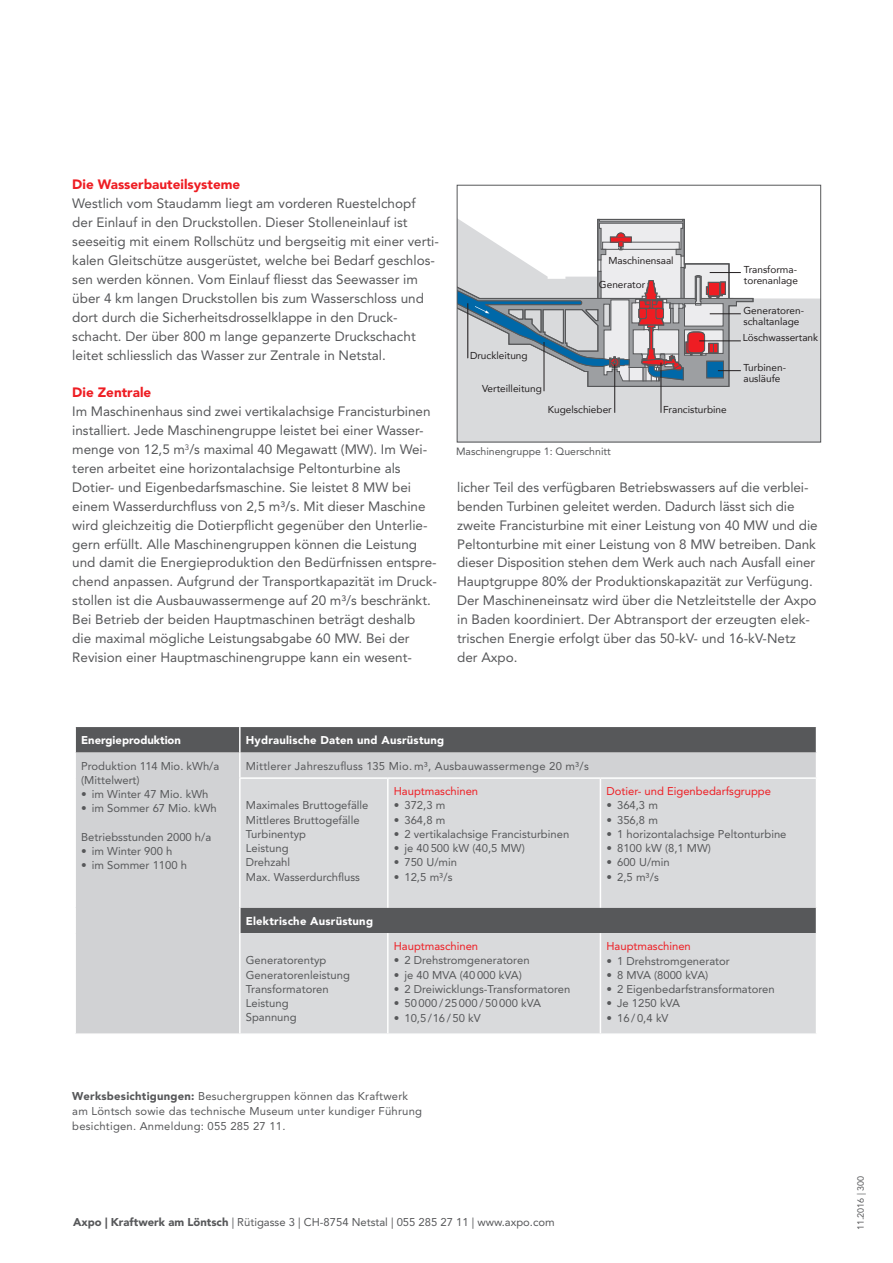
<style>
.page{position:relative;width:893px;height:1263px;background:#fff}
.page>*{position:absolute;margin:0;border:0;box-sizing:border-box;transform-origin:0 0}
.t1{font:13.5px/18.9px "Avenir LT Pro";color:#57585a}
.t2{font:900 13.5px "Avenir LT Pro";color:#ee1d23}
.t3{font:11.25px/14.2px "Avenir LT Pro";color:#57585a}
.t4{font:11.25px/15px "Avenir LT Pro";letter-spacing:.02em;color:#57585a}
.t5{font:11.25px "Avenir LT Pro";color:#ee1d23}
.t6{font:900 11.25px "Avenir LT Pro";letter-spacing:.02em;color:#fff}
.t7{font:900 11.25px "Avenir LT Pro";color:#fff}
.t8{font:10.5px "Avenir LT Pro";color:#57585a}
.t9{font:10.05px/11.4px "Avenir";color:#231f20}
.t10{font:9px "Avenir LT Pro";color:#57585a}
.s1{font-weight:900}
</style>
<div class="page">
<div style="left:76px;top:727px;width:740px;height:25px;background:#57585a"></div>
<div style="left:76px;top:752px;width:740px;height:281px;background:#d1d2d4"></div>
<svg style="left:241px;top:779px;width:575px;height:254px;fill:#d9dadc"></svg>
<hr style="left:239px;top:727px;width:2px;height:25px;background:#fff">
<hr style="left:239px;top:752px;width:2px;height:25px;background:#fff">
<hr style="left:239px;top:779px;width:2px;height:129px;background:#fff">
<hr style="left:387px;top:779px;width:2px;height:129px;background:#fff">
<hr style="left:600px;top:779px;width:1px;height:129px;background:#fff">
<hr style="left:239px;top:908px;width:2px;height:25px;background:#fff">
<hr style="left:239px;top:933px;width:2px;height:100px;background:#fff">
<hr style="left:387px;top:933px;width:2px;height:100px;background:#fff">
<hr style="left:600px;top:933px;width:1px;height:100px;background:#fff">
<hr style="left:239px;top:777px;width:149px;height:2px;background:#fff">
<hr style="left:388px;top:777px;width:212px;height:2px;background:#fff">
<hr style="left:600px;top:777px;width:217px;height:2px;background:#fff">
<div style="left:459px;top:387px;width:360px;height:53px;background:#d9dadc"></div>
<hr style="left:544px;top:342px;width:1px;height:49px;background:#231f20">
<svg style="left:459px;top:218px;width:360px;height:169px"></svg>
<hr style="left:710px;top:313px;width:31px;height:1px;background:#231f20">
<hr style="left:614px;top:365px;width:1px;height:48px;background:#231f20">
<hr style="left:661px;top:363px;width:1px;height:50px;background:#231f20">
<hr style="left:710px;top:272px;width:31px;height:1px;background:#231f20">
<div style="left:457px;top:185px;width:364px;height:257px;border:1px solid #57585a"></div>
<p class="t2" style="left:72px;top:177px;width:170px">Die Wasserbauteilsysteme</p>
<p class="t1" style="left:72px;top:194px;width:368px">Westlich vom Staudamm liegt am vorderen Ruestelchopf der Einlauf in den Druckstollen. Dieser Stolleneinlauf ist seeseitig mit einem Rollschütz und bergseitig mit einer verti&shy;kalen Gleitschütze ausgerüstet, welche bei Bedarf geschlos&shy;sen werden können. Vom Einlauf fliesst das Seewasser im über 4 km langen Druckstollen bis zum Wasserschloss und dort durch die Sicherheitsdrosselklappe in den Druck&shy;schacht. Der über 800 m lange gepanzerte Druckschacht leitet schliesslich das Wasser zur Zentrale in Netstal.</p>
<p class="t2" style="left:72px;top:384px;width:81px">Die Zentrale</p>
<p class="t1" style="left:72px;top:402px;width:366px">Im Maschinenhaus sind zwei vertikalachsige Francisturbinen installiert. Jede Maschinengruppe leistet bei einer Wasser&shy;menge von 12,5 m<sup>3</sup>/s maximal 40 Megawatt (MW). Im Wei&shy;teren arbeitet eine horizontalachsige Peltonturbine als Dotier- und Eigenbedarfsmaschine. Sie leistet 8 MW bei einem Wasserdurchfluss von 2,5 m³/s. Mit dieser Maschine wird gleichzeitig die Dotierpflicht gegenüber den Unterlie&shy;gern erfüllt. Alle Maschinengruppen können die Leistung und damit die Energieproduktion den Bedürfnissen entspre&shy;chend anpassen. Aufgrund der Transportkapazität im Druck&shy;stollen ist die Ausbauwassermenge auf 20 m³/s beschränkt.<br>Bei Betrieb der beiden Hauptmaschinen beträgt deshalb die maximal mögliche Leistungsabgabe 60 MW. Bei der Revision einer Hauptmaschinengruppe kann ein wesent-</p>
<p class="t9" style="left:608px;top:255px;width:67px">Maschinensaal</p>
<p class="t9" style="left:599px;top:279px;width:48px">Generator</p>
<p class="t9" style="left:470px;top:349px;width:59px">Druckleitung</p>
<p class="t9" style="left:482px;top:382px;width:61px">Verteilleitung</p>
<p class="t9" style="left:548px;top:403px;width:65px">Kugelschieber</p>
<p class="t8" style="left:456px;top:445px;width:156px">Maschinengruppe 1: Querschnitt</p>
<p class="t9" style="left:663px;top:403px;width:65px">Francisturbine</p>
<p class="t9" style="left:744px;top:263px;width:56px">Transforma&shy;torenanlage</p>
<p class="t9" style="left:743px;top:304px;width:62px">Generatoren&shy;schaltanlage</p>
<p class="t9" style="left:743px;top:332px;width:77px">Löschwassertank</p>
<p class="t9" style="left:743px;top:361px;width:44px">Turbinen&shy;ausläufe</p>
<p class="t1" style="left:457px;top:478px;width:362px">licher Teil des verfügbaren Betriebswassers auf die verblei&shy;benden Turbinen geleitet werden. Dadurch lässt sich die zweite Francisturbine mit einer Leistung von 40 MW und die Peltonturbine mit einer Leistung von 8 MW betreiben. Dank dieser Disposition stehen dem Werk auch nach Ausfall einer Hauptgruppe 80% der Produktionskapazität zur Verfügung.<br>Der Maschineneinsatz wird über die Netzleitstelle der Axpo in Baden koordiniert. Der Abtransport der erzeugten elek&shy;trischen Energie erfolgt über das 50-kV- und 16-kV-Netz der Axpo.</p>
<p class="t7" style="left:81px;top:733px;width:101px">Energieproduktion</p>
<p class="t6" style="left:246px;top:733px;width:200px">Hydraulische Daten und Ausrüstung</p>
<p class="t3" style="left:81px;top:758px;width:140px">Produktion 114 Mio. kWh/a (Mittelwert)</p>
<p class="t3" style="left:81px;top:787px;width:129px">• im Winter 47 Mio. kWh</p>
<p class="t3" style="left:81px;top:801px;width:137px">• im Sommer 67 Mio. kWh</p>
<p class="t3" style="left:81px;top:830px;width:132px">Betriebsstunden 2000 h/a</p>
<p class="t3" style="left:81px;top:844px;width:93px">• im Winter 900 h</p>
<p class="t3" style="left:81px;top:858px;width:107px">• im Sommer 1100 h</p>
<p class="t4" style="left:246px;top:758px;width:344px">Mittlerer Jahreszufluss 135 Mio. m³, Ausbauwassermenge 20 m³/s</p>
<p class="t3" style="left:246px;top:798px;width:124px">Maximales Bruttogefälle<br>Mittleres Bruttogefälle<br>Turbinentyp<br>Leistung<br>Drehzahl<br>Max. Wasserdurchfluss</p>
<p class="t5" style="left:394px;top:784px;width:86px">Hauptmaschinen</p>
<p class="t3" style="left:394px;top:798px;width:53px">• 372,3 m</p>
<p class="t3" style="left:394px;top:812px;width:53px">• 364,8 m</p>
<p class="t3" style="left:394px;top:827px;width:177px">• 2 vertikalachsige Francisturbinen</p>
<p class="t3" style="left:394px;top:841px;width:133px">• je 40 500 kW (40,5 MW)</p>
<p class="t3" style="left:394px;top:855px;width:65px">• 750 U/min</p>
<p class="t3" style="left:394px;top:869px;width:60px">• 12,5 m³/s</p>
<p class="t6" style="left:246px;top:914px;width:129px">Elektrische Ausrüstung</p>
<p class="t3" style="left:246px;top:953px;width:106px">Generatorentyp<br>Generatorenleistung<br>Transformatoren<br>Leistung<br>Spannung</p>
<p class="t5" style="left:394px;top:939px;width:86px">Hauptmaschinen</p>
<p class="t3" style="left:394px;top:953px;width:137px">• 2 Drehstromgeneratoren</p>
<p class="t3" style="left:394px;top:968px;width:130px">• je 40 MVA (40 000 kVA)</p>
<p class="t3" style="left:394px;top:982px;width:178px">• 2 Dreiwicklungs-Transformatoren</p>
<p class="t3" style="left:394px;top:996px;width:149px">• 50 000 / 25 000 / 50 000 kVA</p>
<p class="t3" style="left:394px;top:1010px;width:88px">• 10,5 /16 / 50 kV</p>
<p class="t5" style="left:606px;top:784px;width:166px">Dotier- und Eigenbedarfsgruppe</p>
<p class="t3" style="left:606px;top:798px;width:53px">• 364,3 m</p>
<p class="t3" style="left:606px;top:812px;width:53px">• 356,8 m</p>
<p class="t3" style="left:606px;top:827px;width:182px">• 1 horizontalachsige Peltonturbine</p>
<p class="t3" style="left:606px;top:841px;width:106px">• 8100 kW (8,1 MW)</p>
<p class="t3" style="left:606px;top:855px;width:65px">• 600 U/min</p>
<p class="t3" style="left:606px;top:869px;width:54px">• 2,5 m³/s</p>
<p class="t5" style="left:606px;top:939px;width:86px">Hauptmaschinen</p>
<p class="t3" style="left:606px;top:953px;width:125px">• 1 Drehstromgenerator</p>
<p class="t3" style="left:606px;top:968px;width:103px">• 8 MVA (8000 kVA)</p>
<p class="t3" style="left:606px;top:982px;width:170px">• 2 Eigenbedarfstransformatoren</p>
<p class="t3" style="left:606px;top:996px;width:75px">• Je 1250 kVA</p>
<p class="t3" style="left:606px;top:1010px;width:64px">• 16 / 0,4 kV</p>
<p class="t4" style="left:72px;top:1088px;width:351px"><span class="s1">Werksbesichtigungen:</span> Besuchergruppen können das Kraftwerk am Löntsch sowie das technische Museum unter kundiger Führung besichtigen. Anmeldung: 055 285 27 11.</p>
<p class="t3" style="left:73px;top:1215px;width:483px"><span class="s1">Axpo | Kraftwerk am Löntsch</span> | Rütigasse 3 | CH-8754 Netstal | 055 285 27 11 | www.axpo.com</p>
<p class="t10" style="left:855px;top:1230px;width:56px;rotate:-90deg">11.2016 | 300</p>
</div>
